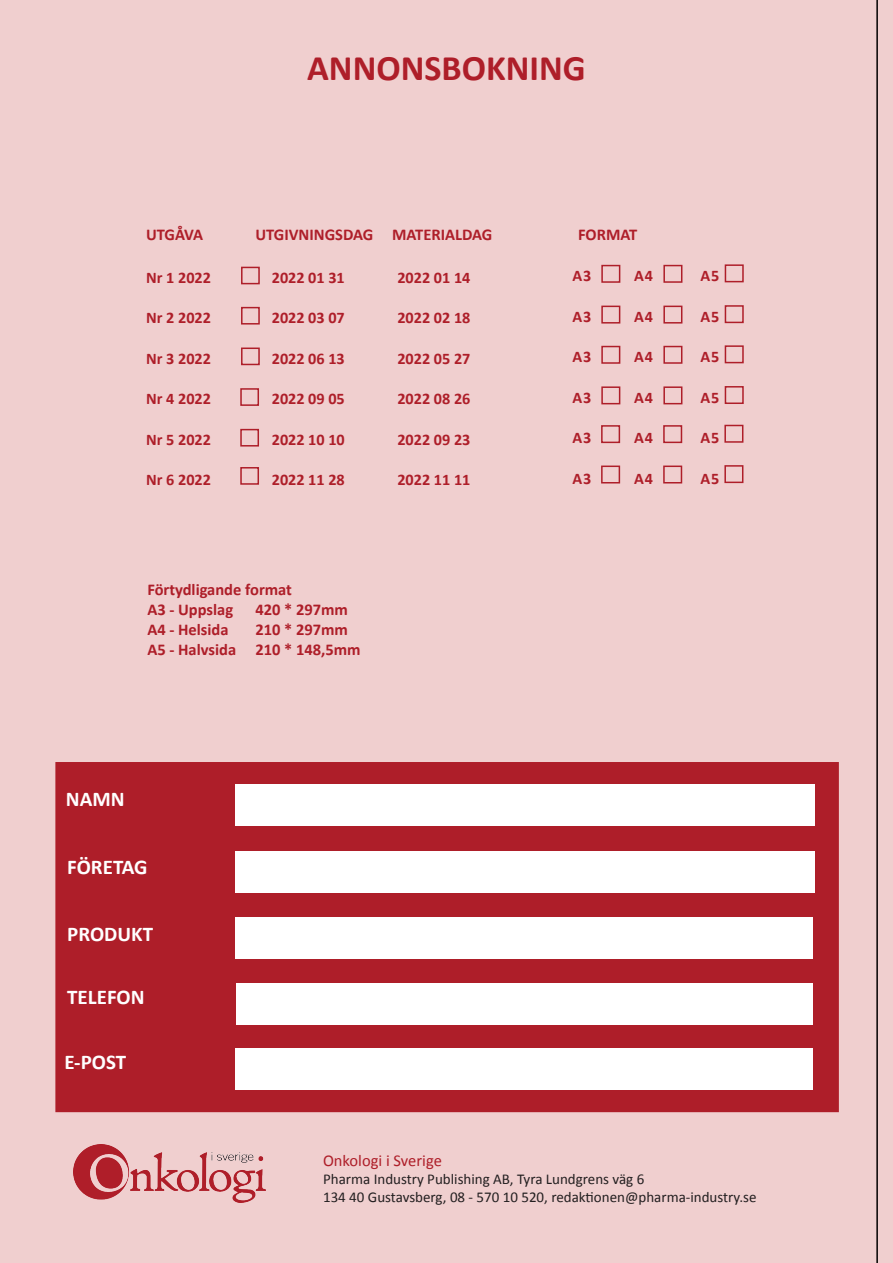
<style>
.page{position:relative;width:893px;height:1263px;background:#f0cfcf}
.page>*{position:absolute;margin:0;border:0;box-sizing:border-box;transform-origin:0 0}
.t1{font:700 36px "Calibri";color:#ae1e29}
.t2{font:700 21px "Calibri";color:#fff}
.t3{font:700 16.5px/19.8px "Calibri";color:#ae1e29}
.t4{font:16.5px "Calibri";color:#ae1e29}
.t5{font:700 16.2px "Calibri";color:#ae1e29}
.t6{font:15px/18px "Calibri";color:#231f20}
</style>
<div class="page">
<div style="left:241px;top:307px;width:19px;height:18px;border:2px solid #ae1e29"></div>
<div style="left:241px;top:267px;width:19px;height:17px;border:2px solid #ae1e29"></div>
<div style="left:241px;top:347px;width:19px;height:18px;border:2px solid #ae1e29"></div>
<div style="left:601px;top:265px;width:19px;height:18px;border:2px solid #ae1e29"></div>
<div style="left:601px;top:346px;width:19px;height:18px;border:2px solid #ae1e29"></div>
<div style="left:601px;top:306px;width:19px;height:18px;border:2px solid #ae1e29"></div>
<div style="left:601px;top:386px;width:19px;height:18px;border:2px solid #ae1e29"></div>
<div style="left:663px;top:265px;width:19px;height:18px;border:2px solid #ae1e29"></div>
<div style="left:663px;top:346px;width:19px;height:18px;border:2px solid #ae1e29"></div>
<div style="left:663px;top:306px;width:19px;height:18px;border:2px solid #ae1e29"></div>
<div style="left:663px;top:386px;width:19px;height:18px;border:2px solid #ae1e29"></div>
<div style="left:725px;top:264px;width:19px;height:18px;border:2px solid #ae1e29"></div>
<div style="left:725px;top:345px;width:19px;height:18px;border:2px solid #ae1e29"></div>
<div style="left:725px;top:305px;width:19px;height:18px;border:2px solid #ae1e29"></div>
<div style="left:725px;top:386px;width:19px;height:18px;border:2px solid #ae1e29"></div>
<div style="left:55px;top:762px;width:784px;height:350px;background:#ae1e29"></div>
<div style="left:235px;top:784px;width:580px;height:41px;background:#fff"></div>
<div style="left:235px;top:851px;width:580px;height:41px;background:#fff"></div>
<div style="left:236px;top:917px;width:577px;height:41px;background:#fff"></div>
<div style="left:236px;top:983px;width:577px;height:41px;background:#fff"></div>
<div style="left:236px;top:1048px;width:577px;height:42px;background:#fff"></div>
<img style="left:74px;top:1144px;width:191px;height:59px">
<div style="left:240px;top:388px;width:19px;height:18px;border:2px solid #ae1e29"></div>
<svg style="left:876px;top:0;width:2px;height:1263px;background:#3c3232"></svg>
<div style="left:240px;top:429px;width:19px;height:17px;border:2px solid #ae1e29"></div>
<div style="left:240px;top:467px;width:19px;height:18px;border:2px solid #ae1e29"></div>
<div style="left:601px;top:425px;width:19px;height:18px;border:2px solid #ae1e29"></div>
<div style="left:663px;top:425px;width:19px;height:18px;border:2px solid #ae1e29"></div>
<div style="left:724px;top:425px;width:19px;height:18px;border:2px solid #ae1e29"></div>
<div style="left:601px;top:465px;width:19px;height:18px;border:2px solid #ae1e29"></div>
<div style="left:663px;top:465px;width:19px;height:18px;border:2px solid #ae1e29"></div>
<div style="left:724px;top:465px;width:19px;height:18px;border:2px solid #ae1e29"></div>
<h1 class="t1" style="left:307px;top:45px;width:280px">ANNONSBOKNING</h1>
<p class="t3" style="left:146px;top:224px;width:59px">UTGÅVA</p>
<p class="t3" style="left:255px;top:224px;width:238px">UTGIVNINGSDAG MATERIALDAG</p>
<p class="t3" style="left:578px;top:224px;width:61px">FORMAT</p>
<p class="t5" style="left:146px;top:267px;width:66px">Nr 1 2022</p>
<p class="t5" style="left:146px;top:308px;width:66px">Nr 2 2022</p>
<p class="t5" style="left:146px;top:348px;width:66px">Nr 3 2022</p>
<p class="t5" style="left:146px;top:389px;width:66px">Nr 4 2022</p>
<p class="t5" style="left:146px;top:429px;width:66px">Nr 5 2022</p>
<p class="t5" style="left:146px;top:470px;width:66px">Nr 6 2022</p>
<p class="t5" style="left:272px;top:267px;width:75px">2022 01 31</p>
<p class="t5" style="left:272px;top:308px;width:75px">2022 03 07</p>
<p class="t5" style="left:272px;top:348px;width:75px">2022 06 13</p>
<p class="t5" style="left:272px;top:389px;width:75px">2022 09 05</p>
<p class="t5" style="left:272px;top:429px;width:75px">2022 10 10</p>
<p class="t5" style="left:272px;top:470px;width:75px">2022 11 28</p>
<p class="t5" style="left:397px;top:267px;width:75px">2022 01 14</p>
<p class="t5" style="left:397px;top:308px;width:75px">2022 02 18</p>
<p class="t5" style="left:397px;top:348px;width:75px">2022 05 27</p>
<p class="t5" style="left:397px;top:389px;width:75px">2022 08 26</p>
<p class="t5" style="left:397px;top:429px;width:75px">2022 09 23</p>
<p class="t5" style="left:397px;top:470px;width:75px">2022 11 11</p>
<p class="t3" style="left:147px;top:580px;width:146px">Förtydligande format<br>A3 - Uppslag</p>
<p class="t3" style="left:255px;top:599px;width:94px">420 * 297mm</p>
<p class="t3" style="left:147px;top:619px;width:215px;text-indent:108px">210 * 297mm<br>A5 - Halvsida 210 * 148,5mm</p>
<p class="t3" style="left:147px;top:619px;width:83px">A4 - Helsida</p>
<p class="t2" style="left:66px;top:786px;width:60px">NAMN</p>
<p class="t2" style="left:67px;top:854px;width:82px">FÖRETAG</p>
<p class="t2" style="left:67px;top:921px;width:87px">PRODUKT</p>
<p class="t2" style="left:67px;top:984px;width:79px">TELEFON</p>
<p class="t2" style="left:64px;top:1048px;width:63px">E-POST</p>
<p class="t5" style="left:572px;top:265px;width:21px">A3</p>
<p class="t5" style="left:634px;top:265px;width:21px">A4</p>
<p class="t5" style="left:700px;top:265px;width:21px">A5</p>
<p class="t5" style="left:572px;top:306px;width:21px">A3</p>
<p class="t5" style="left:634px;top:306px;width:21px">A4</p>
<p class="t5" style="left:700px;top:306px;width:21px">A5</p>
<p class="t5" style="left:572px;top:346px;width:21px">A3</p>
<p class="t5" style="left:634px;top:346px;width:21px">A4</p>
<p class="t5" style="left:700px;top:346px;width:21px">A5</p>
<p class="t5" style="left:572px;top:387px;width:21px">A3</p>
<p class="t5" style="left:634px;top:387px;width:21px">A4</p>
<p class="t5" style="left:700px;top:387px;width:21px">A5</p>
<p class="t5" style="left:572px;top:427px;width:21px">A3</p>
<p class="t5" style="left:634px;top:427px;width:21px">A4</p>
<p class="t5" style="left:700px;top:427px;width:21px">A5</p>
<p class="t5" style="left:572px;top:468px;width:21px">A3</p>
<p class="t5" style="left:634px;top:468px;width:21px">A4</p>
<p class="t5" style="left:700px;top:468px;width:21px">A5</p>
<p class="t4" style="left:323px;top:1150px;width:120px">Onkologi i Sverige</p>
<p class="t6" style="left:323px;top:1170px;width:435px">Pharma Industry Publishing AB, Tyra Lundgrens väg 6<br>134 40 Gustavsberg, 08 - 570 10 520, redaktionen@pharma-industry.se</p>
</div>
